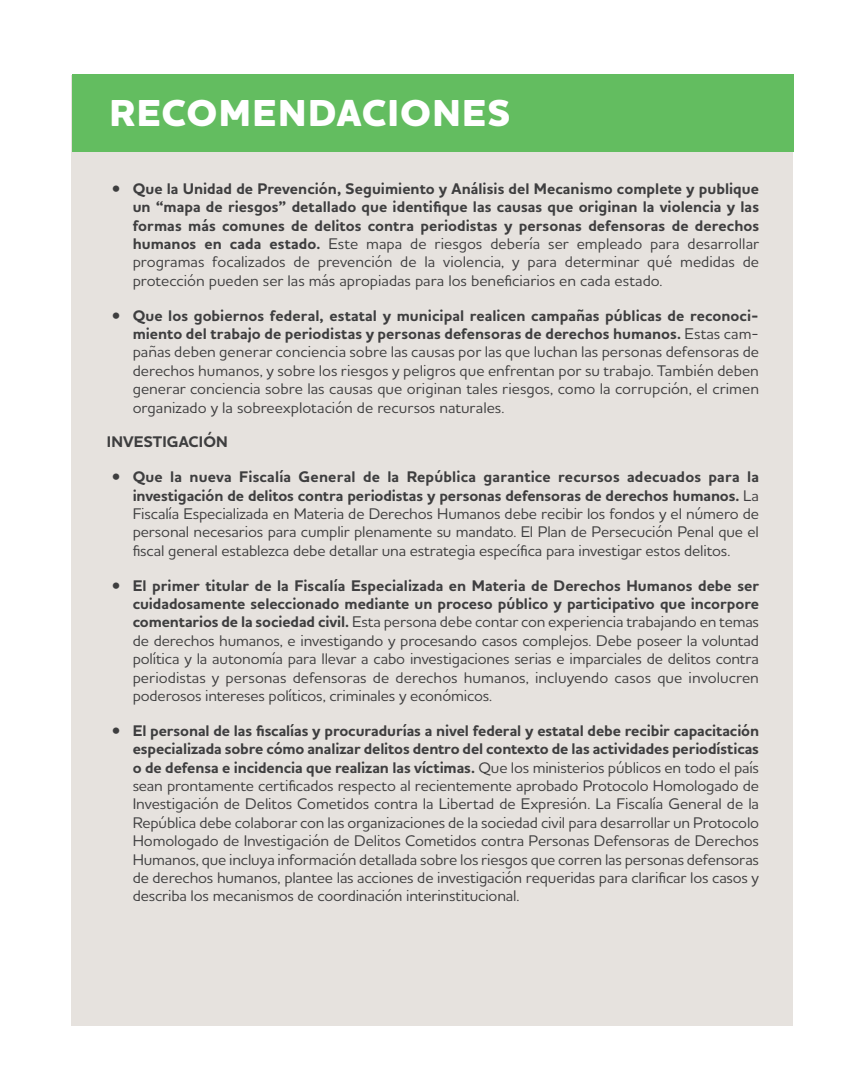
<style>
.page{position:relative;width:866px;height:1080px;background:#fff}
.page>*{position:absolute;margin:0;border:0;box-sizing:border-box;transform-origin:0 0}
.t1{font:800 38.25px "Houschka Alt Pro";letter-spacing:.03em;color:#fff}
.t2{font:500 15.75px/18.5px "Houschka Alt Pro";letter-spacing:-.01em;color:#3e3e3f;text-align:justify}
.Body_Paragraph{font:700 15.75px/18.5px "Houschka Alt Pro";letter-spacing:.005em;color:#3e3e3f;text-align:justify}
.s1{font-weight:500}
.s2{font-weight:700}
</style>
<div class="page">
<div style="left:71px;top:75px;width:722px;height:951px;background:#e6e2de"></div>
<div style="left:72px;top:74px;width:722px;height:78px;background:#63bd60"></div>
<p class="t1" style="left:109px;top:88px;width:402px">RECOMENDACIONES</p>
<p class="Body_Paragraph" style="left:133px;top:179px;width:627px;text-indent:-20px"><span class="s1">•</span> Que la Unidad de Prevención, Seguimiento y Análisis del Mecanismo complete y publique un “mapa de riesgos” detallado que identifique las causas que originan la violencia y las formas más comunes de delitos contra periodistas y personas defensoras de derechos humanos en cada estado. <span class="s1">Este mapa de riesgos debería ser empleado para desarrollar programas focalizados de prevención de la violencia, y para determinar qué medidas de protección pueden ser las más apropiadas para los beneficiarios en cada estado.</span></p>
<p class="t2" style="left:133px;top:306px;width:627px;text-indent:-20px">• <span class="s2">Que los gobiernos federal, estatal y municipal realicen campañas públicas de reconoci&shy;miento del trabajo de periodistas y personas defensoras de derechos humanos.</span> Estas cam&shy;pañas deben generar conciencia sobre las causas por las que luchan las personas defensoras de derechos humanos, y sobre los riesgos y peligros que enfrentan por su trabajo. También deben generar conciencia sobre las causas que originan tales riesgos, como la corrupción, el crimen organizado y la sobreexplotación de recursos naturales.</p>
<p class="Body_Paragraph" style="left:107px;top:433px;width:123px">INVESTIGACIÓN</p>
<p class="t2" style="left:133px;top:467px;width:627px;text-indent:-20px"><span class="s2">• Que la nueva Fiscalía General de la República garantice recursos adecuados para la investigación de delitos contra periodistas y personas defensoras de derechos humanos.</span> La Fiscalía Especializada en Materia de Derechos Humanos debe recibir los fondos y el número de personal necesarios para cumplir plenamente su mandato. El Plan de Persecución Penal que el fiscal general establezca debe detallar una estrategia específica para investigar estos delitos.</p>
<p class="t2" style="left:133px;top:576px;width:627px;text-indent:-20px"><span class="s2">• El primer titular de la Fiscalía Especializada en Materia de Derechos Humanos debe ser cuidadosamente seleccionado mediante un proceso público y participativo que incorpore comentarios de la sociedad civil.</span> Esta persona debe contar con experiencia trabajando en temas de derechos humanos, e investigando y procesando casos complejos. Debe poseer la voluntad política y la autonomía para llevar a cabo investigaciones serias e imparciales de delitos contra periodistas y personas defensoras de derechos humanos, incluyendo casos que involucren poderosos intereses políticos, criminales y económicos.</p>
<p class="t2" style="left:133px;top:721px;width:627px;text-indent:-20px"><span class="s2">• El personal de las fiscalías y procuradurías a nivel federal y estatal debe recibir capacitación especializada sobre cómo analizar delitos dentro del contexto de las actividades periodísticas o de defensa e incidencia que realizan las víctimas.</span> Que los ministerios públicos en todo el país sean prontamente certificados respecto al recientemente aprobado Protocolo Homologado de Investigación de Delitos Cometidos contra la Libertad de Expresión. La Fiscalía General de la República debe colaborar con las organizaciones de la sociedad civil para desarrollar un Protocolo Homologado de Investigación de Delitos Cometidos contra Personas Defensoras de Derechos Humanos, que incluya información detallada sobre los riesgos que corren las personas defensoras de derechos humanos, plantee las acciones de investigación requeridas para clarificar los casos y describa los mecanismos de coordinación interinstitucional.</p>
</div>
